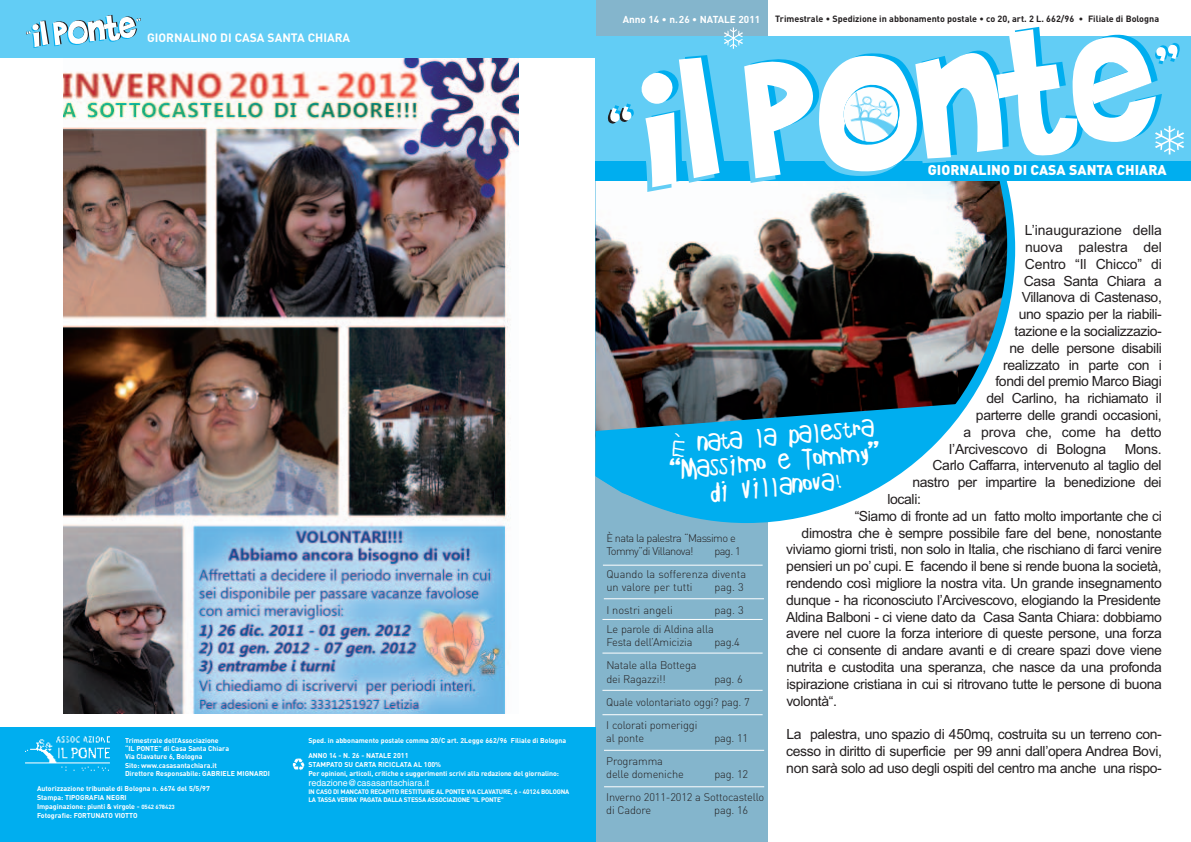
<style>
.page{position:relative;width:1191px;height:842px;background:#fff}
.page>*{position:absolute;margin:0;border:0;box-sizing:border-box;transform-origin:0 0}
.t1{font:24.3px/25.1px "Childs Play Age Seven";color:#fff;text-align:center}
.t2{font:900 14.1px "DIN";color:#fff}
.t3{font:14px/16.8px "Arial";letter-spacing:-.03em;color:#231f20;text-align:justify}
.t4{font:14px "Arial";letter-spacing:-.005em;color:#231f20}
.t5{font:700 12px "DIN";color:#fff}
.t6{font:300 11px/23px "DIN";letter-spacing:-.015em;color:#231f20}
.t7{font:300 11px/13.2px "DIN";letter-spacing:-.05em;color:#231f20}
.t8{font:700 10px "DIN";color:#fff}
.t9{font:700 9px "DIN";color:#231f20}
.t10{font:9px "Helvetica";color:#fff}
.t11{font:700 7px/8.4px "DIN";color:#fff}
.t12{font:700 6.5px/8px "DIN";letter-spacing:-.025em;color:#fff}
.s1{font-size:6px}
</style>
<div class="page">
<img style="left:64px;top:57px;width:455px;height:656px">
<div style="left:595px;top:0;width:173px;height:842px;background:#84b5cc"></div>
<svg style="left:595px;top:22px;width:420px;height:501px"></svg>
<div style="left:0;top:728px;width:596px;height:114px;background:#00aeef"></div>
<div style="left:0;top:0;width:595px;height:57px;background:#62cdf5"></div>
<svg style="left:26px;top:15px;width:115px;height:33px"></svg>
<img style="left:595px;top:181px;width:412px;height:297px">
<div style="left:595px;top:36px;width:596px;height:145px;background:#62cdf5"></div>
<svg style="left:1162px;top:43px;width:18px;height:21px"></svg>
<svg style="left:607px;top:104px;width:27px;height:20px"></svg>
<div style="left:595px;top:161px;width:596px;height:20px;background:#00aeef"></div>
<svg style="left:636px;top:34px;width:379px;height:158px;fill:#f6fbfc"></svg>
<svg style="left:647px;top:27px;width:515px;height:91px"></svg>
<svg style="left:640px;top:29px;width:515px;height:158px"></svg>
<svg style="left:841px;top:83px;width:60px;height:64px"></svg>
<img style="left:841px;top:87px;width:59px;height:57px">
<svg style="left:292px;top:758px;width:12px;height:12px"></svg>
<img style="left:25px;top:736px;width:85px;height:35px">
<svg style="left:595px;top:403px;width:370px;height:111px;fill:#00aeef"></svg>
<hr style="left:603px;top:565px;width:159px;height:1px;background:#fff">
<hr style="left:604px;top:599px;width:160px;height:1px;background:#fff">
<hr style="left:602px;top:619px;width:160px;height:1px;background:#fff">
<hr style="left:602px;top:653px;width:160px;height:1px;background:#fff">
<hr style="left:602px;top:690px;width:160px;height:1px;background:#fff">
<hr style="left:602px;top:714px;width:160px;height:1px;background:#fff">
<hr style="left:604px;top:750px;width:160px;height:1px;background:#fff">
<svg style="left:1155px;top:126px;width:29px;height:28px"></svg>
<svg style="left:724px;top:27px;width:19px;height:22px"></svg>
<hr style="left:604px;top:787px;width:160px;height:1px;background:#fff">
<p class="t5" style="left:147px;top:31px;width:205px">GIORNALINO DI CASA SANTA CHIARA</p>
<p class="t8" style="left:622px;top:14px;width:139px">Anno 14 • n.26 • NATALE 2011</p>
<p class="t9" style="left:775px;top:14px;width:385px">Trimestrale • Spedizione in abbonamento postale • co 20, art. 2 L. 662/96 • Filiale di Bologna</p>
<p class="t11" style="left:125px;top:736px;width:146px">Trimestrale dell’Associazione<br>“IL PONTE” di Casa Santa Chiara<br>Via Clavature 6, Bologna<br>Sito: www.casasantachiara.it<br>Direttore Responsabile: GABRIELE MIGNARDI</p>
<p class="t11" style="left:37px;top:784px;width:174px;line-height:9px">Autorizzazione tribunale di Bologna n. 6674 del 5/5/97<br>Stampa: TIPOGRAFIA NEGRI<br>Impaginazione: piunti &amp; virgole - <span class="s1">0542 678423<br></span>Fotografie: FORTUNATO VIOTTO</p>
<p class="t11" style="left:308px;top:732px;width:259px;line-height:15px">Sped. in abbonamento postale comma 20/C art. 2Legge 662/96 Filiale di Bologna<br>ANNO 14 - N. 26 - NATALE 2011</p>
<p class="t11" style="left:308px;top:760px;width:252px;line-height:9px">STAMPATO SU CARTA RICICLATA AL 100%<br>Per opinioni, articoli, critiche e suggerimenti scrivi alla redazione del giornalino:</p>
<p class="t10" style="left:308px;top:779px;width:123px">redazione@casasantachiara.it</p>
<p class="t12" style="left:308px;top:787px;width:262px">IN CASO DI MANCATO RECAPITO RESTITUIRE AL PONTE VIA CLAVATURE, 6 - 40124 BOLOGNA<br>LA TASSA VERRA' PAGATA DALLA STESSA ASSOCIAZIONE "IL PONTE"</p>
<p class="t2" style="left:928px;top:162px;width:240px">GIORNALINO DI CASA SANTA CHIARA</p>
<p class="t4" style="left:1025px;top:222px;width:139px">L’inaugurazione della</p>
<p class="t4" style="left:1025px;top:239px;width:138px">nuova palestra del</p>
<p class="t3" style="left:1025px;top:255px;width:138px">Centro “Il Chicco” di</p>
<p class="t3" style="left:1024px;top:272px;width:139px">Casa Santa Chiara a</p>
<p class="t3" style="left:1022px;top:289px;width:141px">Villanova di Castenaso,</p>
<p class="t3" style="left:1018px;top:306px;width:145px">uno spazio per la riabili-</p>
<p class="t3" style="left:1014px;top:323px;width:149px">tazione e la socializzazio-</p>
<p class="t3" style="left:1009px;top:339px;width:154px">ne delle persone disabili</p>
<p class="t3" style="left:1003px;top:356px;width:160px">realizzato in parte con i</p>
<p class="t3" style="left:995px;top:373px;width:168px">fondi del premio Marco Biagi</p>
<p class="t3" style="left:986px;top:390px;width:177px">del Carlino, ha richiamato il</p>
<p class="t3" style="left:976px;top:407px;width:187px">parterre delle grandi occasioni,</p>
<p class="t4" style="left:963px;top:424px;width:200px">a prova che, come ha detto</p>
<p class="t3" style="left:949px;top:440px;width:158px">l’Arcivescovo di Bologna</p>
<p class="t3" style="left:1124px;top:440px;width:39px">Mons.</p>
<p class="t3" style="left:932px;top:457px;width:231px">Carlo Caffarra, intervenuto al taglio del</p>
<p class="t3" style="left:912px;top:474px;width:251px">nastro per impartire la benedizione dei</p>
<p class="t3" style="left:887px;top:491px;width:35px">locali:</p>
<p class="t3" style="left:854px;top:507px;width:309px">“Siamo di fronte ad un fatto molto importante che ci</p>
<p class="t3" style="left:801px;top:524px;width:362px">dimostra che è sempre possibile fare del bene, nonostante</p>
<p class="t3" style="left:786px;top:541px;width:377px">viviamo giorni tristi, non solo in Italia, che rischiano di farci venire</p>
<p class="t3" style="left:786px;top:558px;width:377px">pensieri un po’ cupi. E facendo il bene si rende buona la società,</p>
<p class="t3" style="left:786px;top:575px;width:377px">rendendo così migliore la nostra vita. Un grande insegnamento</p>
<p class="t3" style="left:786px;top:591px;width:376px">dunque - ha riconosciuto l’Arcivescovo, elogiando la Presidente</p>
<p class="t3" style="left:786px;top:608px;width:377px">Aldina Balboni - ci viene dato da Casa Santa Chiara: dobbiamo</p>
<p class="t3" style="left:786px;top:625px;width:377px">avere nel cuore la forza interiore di queste persone, una forza</p>
<p class="t3" style="left:786px;top:642px;width:377px">che ci consente di andare avanti e di creare spazi dove viene</p>
<p class="t3" style="left:786px;top:659px;width:377px">nutrita e custodita una speranza, che nasce da una profonda</p>
<p class="t3" style="left:786px;top:675px;width:377px">ispirazione cristiana in cui si ritrovano tutte le persone di buona</p>
<p class="t3" style="left:786px;top:692px;width:52px">volontà“.</p>
<p class="t3" style="left:786px;top:726px;width:377px">La palestra, uno spazio di 450mq, costruita su un terreno con&shy;cesso in diritto di superficie per 99 anni dall’opera Andrea Bovi, non sarà solo ad uso degli ospiti del centro ma anche una rispo-</p>
<h1 class="t1" style="left:666px;top:432px;width:213px;rotate:-5deg">È nata la palestra “Massimo e Tommy” di Villanova!</h1>
<p class="t7" style="left:606px;top:531px;width:131px">È nata la palestra “Massimo e<br>Tommy”di Villanova!</p>
<p class="t6" style="left:606px;top:540px;width:141px;text-indent:108px">pag. 1<br>Quando la sofferenza diventa</p>
<p class="t6" style="left:606px;top:576px;width:88px">un valore per tutti</p>
<p class="t6" style="left:714px;top:576px;width:31px">pag. 3</p>
<p class="t6" style="left:606px;top:599px;width:68px">I nostri angeli</p>
<p class="t6" style="left:714px;top:599px;width:31px">pag. 3</p>
<p class="t6" style="left:606px;top:623px;width:109px;line-height:13.2px">Le parole di Aldina alla<br>Festa dell’Amicizia</p>
<p class="t6" style="left:714px;top:631px;width:27px">pag.4</p>
<p class="t6" style="left:606px;top:659px;width:92px;line-height:13.2px">Natale alla Bottega dei Ragazzi!!</p>
<p class="t6" style="left:606px;top:667px;width:145px;text-indent:108px">pag. 6<br>Quale volontariato oggi? pag. 7<br>I colorati pomeriggi</p>
<p class="t6" style="left:606px;top:726px;width:39px">al ponte</p>
<p class="t6" style="left:714px;top:726px;width:35px">pag. 11</p>
<p class="t6" style="left:606px;top:754px;width:79px;line-height:13.2px">Programma delle domeniche</p>
<p class="t6" style="left:606px;top:763px;width:159px;text-indent:108px">pag. 12<br>Inverno 2011-2012 a Sottocastello</p>
<p class="t6" style="left:606px;top:799px;width:46px">di Cadore</p>
<p class="t6" style="left:714px;top:799px;width:35px">pag. 16</p>
</div>
